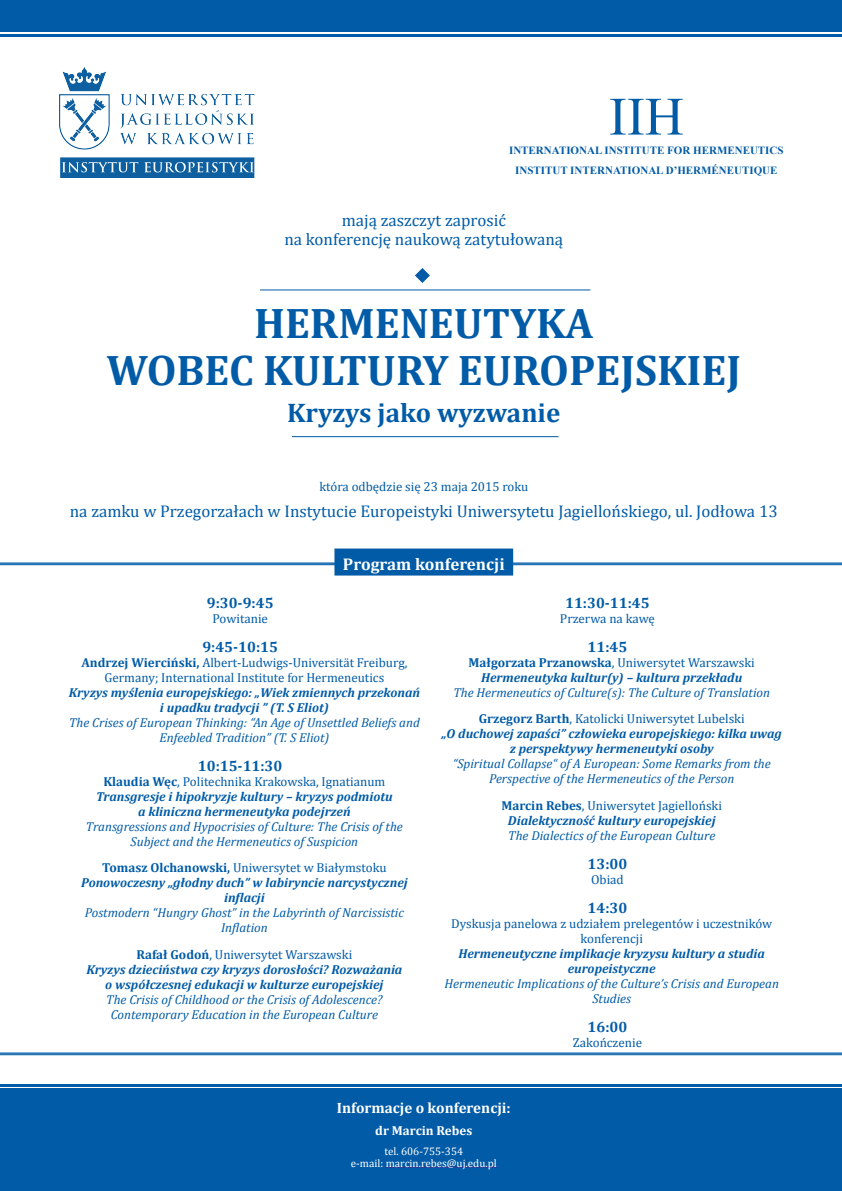
<style>
.page{position:relative;width:842px;height:1191px;background:#fff}
.page>*{position:absolute;margin:0;border:0;box-sizing:border-box;transform-origin:0 0}
.t1{font:54px "Times New Roman";color:#015ba7}
.t2{font:700 43px/46.4px "Cambria";color:#015ba7;text-align:center}
.t3{font:700 27px "Cambria";color:#015ba7}
.t4{font:17px/18.3px "Cambria";color:#015ba7;text-align:center}
.t5{font:700 17px "Cambria";color:#fff}
.t6{font:700 15px "Cambria";color:#015ba7}
.t7{font:700 15px "Cambria";color:#fff}
.t8{font:italic 700 13px/15px "Cambria";color:#015ba7;text-align:center}
.t9{font:italic 13px/15px "Cambria";color:#015ba7;text-align:center}
.t10{font:13px/15px "Cambria";color:#015ba7;text-align:center}
.t11{font:700 13px "Cambria";color:#fff}
.t12{font:700 11px/19.9px "Times New Roman";color:#015ba7;text-align:center}
.t13{font:11px/11.9px "Cambria";color:#fff;text-align:center}
.s1{font-weight:700}
.s2{font-style:normal}
.s3{font-weight:400;font-style:normal}
.s4{font-weight:700;font-style:normal}
</style>
<div class="page">
<svg style="left:0;top:564px;width:842px;height:489px"></svg>
<img style="left:60px;top:67px;width:195px;height:111px">
<div style="left:334px;top:548px;width:179px;height:27px;background:#015ba7"></div>
<div style="left:0;top:1088px;width:842px;height:103px;background:#015ba7"></div>
<div style="left:0;top:0;width:842px;height:32px;background:#015ba7"></div>
<hr style="left:0;top:34px;width:842px;height:3px;background:#015ba7">
<hr style="left:0;top:1083px;width:842px;height:3px;background:#015ba7">
<hr style="left:386px;top:1166px;width:111px;height:1px;background:#3a2f92">
<hr style="left:292px;top:436px;width:266px;height:1px;background:#015ba7">
<hr style="left:260px;top:289px;width:330px;height:1px;background:#015ba7">
<svg style="left:415px;top:268px;width:15px;height:15px"></svg>
<h1 class="t1" style="left:609px;top:80px;width:76px">IIH</h1>
<p class="t12" style="left:509px;top:140px;width:276px">INTERNATIONAL INSTITUTE FOR HERMENEUTICS<br>INSTITUT INTERNATIONAL D’HERMÉNEUTIQUE</p>
<h3 class="t4" style="left:284px;top:211px;width:280px">mają zaszczyt zaprosić<br>na konferencję naukową zatytułowaną</h3>
<h2 class="t2" style="left:107px;top:299px;width:636px">Hermeneutyka<br>wobec kultury europejskiej</h2>
<h3 class="t3" style="left:287px;top:393px;width:275px">Kryzys jako wyzwanie</h3>
<p class="t10" style="left:319px;top:479px;width:210px">która odbędzie się 23 maja 2015 roku</p>
<h3 class="t4" style="left:70px;top:502px;width:709px">na zamku w Przegorzałach w Instytucie Europeistyki Uniwersytetu Jagiellońskiego, ul. Jodłowa 13</h3>
<h3 class="t5" style="left:343px;top:552px;width:163px">Program konferencji</h3>
<p class="t6" style="left:207px;top:592px;width:68px">9:30-9:45</p>
<p class="t10" style="left:212px;top:610px;width:57px">Powitanie</p>
<p class="t6" style="left:202px;top:636px;width:77px">9:45-10:15</p>
<p class="t10" style="left:81px;top:655px;width:328px"><span class="s1">Andrzej Wierciński,</span> Albert-Ludwigs-Universität Freiburg,<br>Germany; International Institute for Hermeneutics</p>
<p class="t8" style="left:69px;top:684px;width:353px">Kryzys myślenia europejskiego: „Wiek zmiennych przekonań i upadku tradycji ” (T. S Eliot)</p>
<p class="t9" style="left:69px;top:714px;width:352px">The Crises of European Thinking: “An Age of Unsettled Beliefs and<br>Enfeebled Tradition” (T. S Eliot)</p>
<p class="t6" style="left:198px;top:755px;width:86px">10:15-11:30</p>
<p class="t8" style="left:96px;top:773px;width:298px"><span class="s2">Klaudia Węc</span><span class="s3">, Politechnika Krakowska, Ignatianum<br></span>Transgresje i hipokryzje kultury – kryzys podmiotu a kliniczna hermeneutyka podejrzeń</p>
<p class="t9" style="left:86px;top:818px;width:318px">Transgressions and Hypocrisies of Culture: The Crisis of the<br>Subject and the Hermeneutics of Suspicion</p>
<p class="t8" style="left:81px;top:860px;width:328px"><span class="s2">Tomasz Olchanowski,</span> <span class="s3">Uniwersytet w Białymstoku<br></span>Ponowoczesny „głodny duch” w labiryncie narcystycznej inflacji</p>
<p class="t9" style="left:85px;top:905px;width:321px">Postmodern “Hungry Ghost” in the Labyrinth of Narcissistic<br>Inflation</p>
<p class="t8" style="left:86px;top:946px;width:317px"><span class="s2">Rafał Godoń</span><span class="s3">, Uniwersytet Warszawski<br></span>Kryzys dzieciństwa czy kryzys dorosłości? Rozważania o współczesnej edukacji w kulturze europejskiej</p>
<p class="t9" style="left:106px;top:991px;width:278px">The Crisis of Childhood or the Crisis of Adolescence?<br>Contemporary Education in the European Culture</p>
<p class="t6" style="left:565px;top:592px;width:86px">11:30-11:45</p>
<p class="t10" style="left:560px;top:610px;width:97px">Przerwa na kawę</p>
<p class="t6" style="left:588px;top:636px;width:41px">11:45</p>
<p class="t8" style="left:469px;top:654px;width:288px"><span class="s2">Małgorzata Przanowska</span><span class="s3">, Uniwersytet Warszawski<br></span>Hermeneutyka kultur(y) – kultura przekładu</p>
<p class="t9" style="left:453px;top:678px;width:318px;line-height:26.3px">The Hermeneutics of Culture(s): The Culture of Translation<br><span class="s4">Grzegorz Barth</span><span class="s2">, Katolicki Uniwersytet Lubelski</span></p>
<p class="t8" style="left:441px;top:726px;width:342px">„O duchowej zapaści” człowieka europejskiego: kilka uwag z perspektywy hermeneutyki osoby</p>
<p class="t9" style="left:453px;top:755px;width:319px">“Spiritual Collapse“ of A European: Some Remarks from the<br>Perspective of the Hermeneutics of the Person</p>
<p class="t8" style="left:501px;top:797px;width:222px"><span class="s2">Marcin Rebes</span><span class="s3">, Uniwersytet Jagielloński<br></span>Dialektyczność kultury europejskiej</p>
<p class="t9" style="left:508px;top:827px;width:209px">The Dialectics of the European Culture</p>
<p class="t6" style="left:588px;top:853px;width:41px">13:00</p>
<p class="t10" style="left:591px;top:871px;width:34px">Obiad</p>
<p class="t6" style="left:588px;top:897px;width:41px">14:30</p>
<p class="t10" style="left:451px;top:916px;width:323px">Dyskusja panelowa z udziałem prelegentów i uczestników konferencji</p>
<p class="t8" style="left:458px;top:945px;width:308px">Hermeneutyczne implikacje kryzysu kultury a studia europeistyczne</p>
<p class="t9" style="left:444px;top:975px;width:336px">Hermeneutic Implications of the Culture’s Crisis and European<br>Studies</p>
<p class="t6" style="left:588px;top:1016px;width:41px">16:00</p>
<p class="t10" style="left:573px;top:1035px;width:71px">Zakończenie</p>
<p class="t7" style="left:337px;top:1097px;width:175px">Informacje o konferencji:</p>
<p class="t11" style="left:375px;top:1121px;width:99px">dr Marcin Rebes</p>
<p class="t13" style="left:351px;top:1144px;width:147px">tel. 606-755-354<br>e-mail: marcin.rebes@uj.edu.pl</p>
</div>
